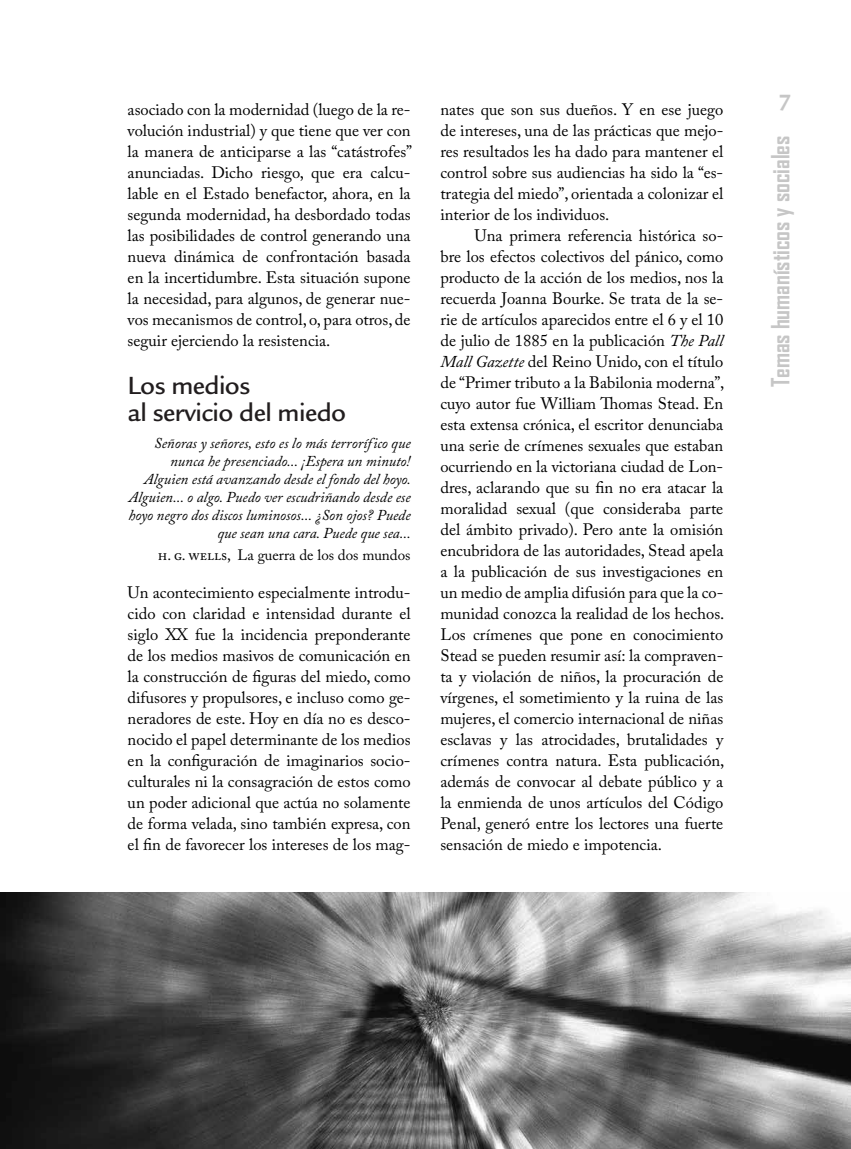
<style>
.page{position:relative;width:851px;height:1149px;background:#fff}
.page>*{position:absolute;margin:0;border:0;box-sizing:border-box;transform-origin:0 0}
.t1{font:500 27px/27px "Legacy Sans Std";letter-spacing:-.02em;color:#211d1e}
.t2{font:700 24px "Agency FB";color:#c6c6c6}
.t3{font:700 24px "Legacy Sans Std";color:#c6c6c6}
.t4{font:16.5px/21px "Adobe Caslon Pro";color:#000;text-align:justify}
.t5{font:italic 15px/18px "Adobe Caslon Pro";color:#000;text-align:right}
.t6{font:15px "Adobe Caslon Pro";color:#000}
.s1{font-style:italic}
</style>
<div class="page">
<img style="left:1px;top:892px;width:849px;height:256px">
<p class="t4" style="left:128px;top:98px;width:284px">asociado con la modernidad (luego de la re-</p>
<h2 class="t3" style="left:778px;top:89px;width:15px">7</h2>
<p class="t4" style="left:128px;top:119px;width:286px">volución industrial) y que tiene que ver con la manera de anticiparse a las “catástrofes” anunciadas. Dicho riesgo, que era calcu&shy;lable en el Estado benefactor, ahora, en la segunda modernidad, ha desbordado todas las posibilidades de control generando una nueva dinámica de confrontación basada en la incertidumbre. Esta situación supone la necesidad, para algunos, de generar nue&shy;vos mecanismos de control, o, para otros, de seguir ejerciendo la resistencia.</p>
<h1 class="t1" style="left:128px;top:372px;width:220px">Los medios<br>al servicio del miedo</h1>
<p class="t5" style="left:128px;top:433px;width:284px">Señoras y señores, esto es lo más terrorífico que nunca he presenciado... ¡Espera un minuto!<br>Alguien está avanzando desde el fondo del hoyo.<br>Alguien... o algo. Puedo ver escudriñando desde ese hoyo negro dos discos luminosos... ¿Son ojos? Puede que sean una cara. Puede que sea...</p>
<p class="t6" style="left:158px;top:545px;width:254px">h. g. wells, La guerra de los dos mundos</p>
<p class="t4" style="left:128px;top:581px;width:284px">Un acontecimiento especialmente introdu&shy;cido con claridad e intensidad durante el siglo XX fue la incidencia preponderante de los medios masivos de comunicación en la construcción de figuras del miedo, como difusores y propulsores, e incluso como ge&shy;neradores de este. Hoy en día no es desco&shy;nocido el papel determinante de los medios en la configuración de imaginarios socio&shy;culturales ni la consagración de estos como un poder adicional que actúa no solamente de forma velada, sino también expresa, con el fin de favorecer los intereses de los mag-</p>
<p class="t4" style="left:440px;top:98px;width:284px">nates que son sus dueños. Y en ese juego de intereses, una de las prácticas que mejo&shy;res resultados les ha dado para mantener el control sobre sus audiencias ha sido la “es&shy;trategia del miedo”, orientada a colonizar el interior de los individuos.</p>
<p class="t4" style="left:440px;top:224px;width:285px;text-indent:34px">Una primera referencia histórica so&shy;bre los efectos colectivos del pánico, como producto de la acción de los medios, nos la recuerda Joanna Bourke. Se trata de la se&shy;rie de artículos aparecidos entre el 6 y el 10 de julio de 1885 en la publicación <span class="s1">The Pall Mall Gazette</span> del Reino Unido, con el título de “Primer tributo a la Babilonia moderna”, cuyo autor fue William Thomas Stead. En esta extensa crónica, el escritor denunciaba una serie de crímenes sexuales que estaban ocurriendo en la victoriana ciudad de Lon&shy;dres, aclarando que su fin no era atacar la moralidad sexual (que consideraba parte del ámbito privado). Pero ante la omisión encubridora de las autoridades, Stead apela a la publicación de sus investigaciones en un medio de amplia difusión para que la co&shy;munidad conozca la realidad de los hechos.<br>Los crímenes que pone en conocimiento Stead se pueden resumir así: la compraven&shy;ta y violación de niños, la procuración de vírgenes, el sometimiento y la ruina de las mujeres, el comercio internacional de niñas esclavas y las atrocidades, brutalidades y crímenes contra natura. Esta publicación, además de convocar al debate público y a la enmienda de unos artículos del Código Penal, generó entre los lectores una fuerte sensación de miedo e impotencia.</p>
<h2 class="t2" style="left:765px;top:387px;width:253px;rotate:-90deg">Temas humanísticos y sociales</h2>
</div>
